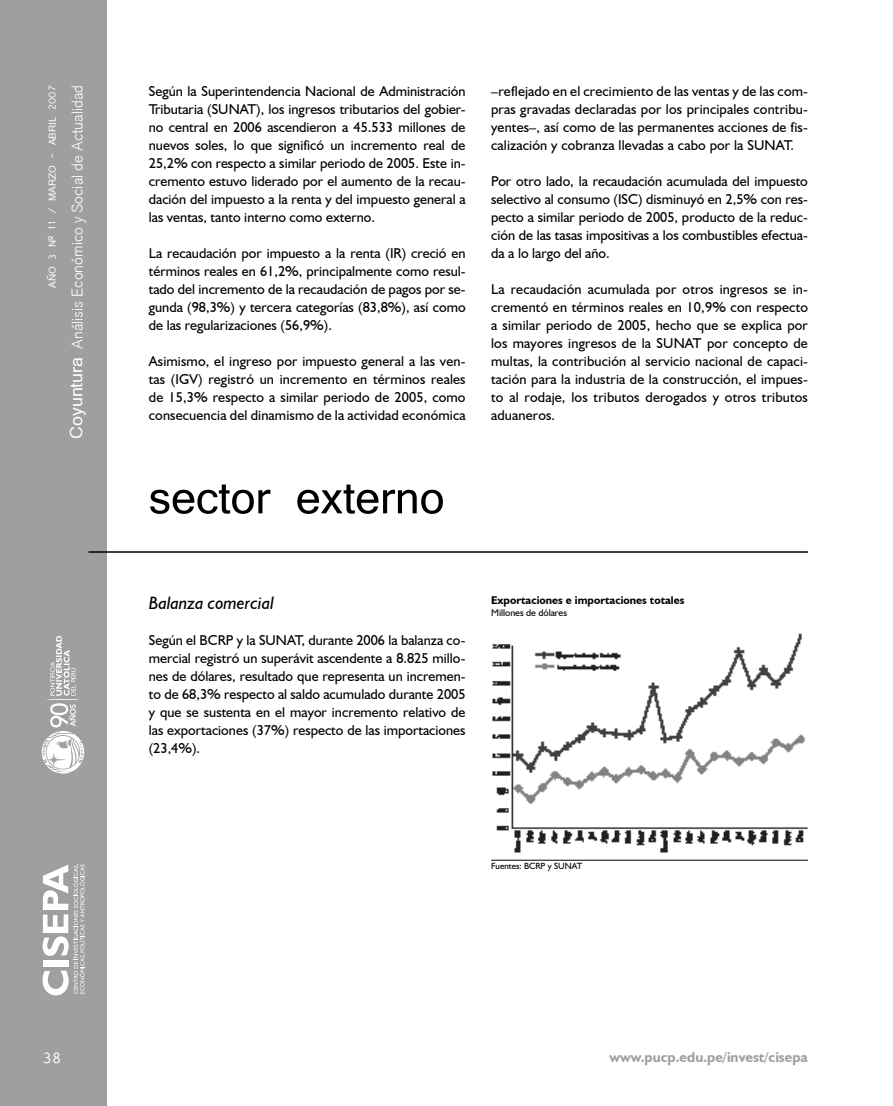
<style>
.page{position:relative;width:893px;height:1106px;background:#fff}
.page>*{position:absolute;margin:0;border:0;box-sizing:border-box;transform-origin:0 0}
.t1{font:67.5px "Vrinda";color:#000}
.t2{font:22.5px "Vrinda";color:#fff}
.t3{font:italic 18px "Humanist 521 BT";color:#000}
.t4{font:15px "Dot";color:#fff}
.t5{font:15px "Vrinda";color:#fff}
.t6{font:14.25px/18px "Humanist 521 BT";color:#000;text-align:justify}
.t7{font:700 14.25px "Humanist 521 BT";color:#9d9fa1}
.t8{font:700 11.25px "Humanist 521 BT";color:#000}
.t9{font:9.75px "Humanist 521 BT";color:#000}
.t10{font:9px "Humanist 521 BT";color:#000}
.s1{font-family:"Vrinda";font-size:27px}
</style>
<div class="page">
<div style="left:0;top:0;width:106px;height:1106px;background:#9d9fa1"></div>
<svg style="left:43px;top:864px;width:42px;height:131px"></svg>
<svg style="left:50px;top:636px;width:26px;height:59px"></svg>
<hr style="left:46px;top:699px;width:34px;height:1px;background:#fff;border-radius:50%">
<svg style="left:42px;top:703px;width:42px;height:70px"></svg>
<hr style="left:88px;top:551px;width:720px;height:2px;background:#000">
<img style="left:492px;top:633px;width:316px;height:220px">
<hr style="left:491px;top:859px;width:317px;height:1px;background:#000">
<p class="t5" style="left:45px;top:288px;width:204px;rotate:-90deg">AÑO 3 Nº 11 / MARZO - ABRIL 2007</p>
<p class="t6" style="left:149px;top:82px;width:318px">Según la Superintendencia Nacional de Administración Tributaria (SUNAT), los ingresos tributarios del gobier&shy;no central en 2006 ascendieron a 45.533 millones de nuevos soles, lo que significó un incremento real de 25,2% con respecto a similar periodo de 2005. Este in&shy;cremento estuvo liderado por el aumento de la recau&shy;dación del impuesto a la renta y del impuesto general a las ventas, tanto interno como externo.</p>
<p class="t4" style="left:69px;top:439px;width:355px;rotate:-90deg"><span class="s1">Coyuntura</span> Análisis Económico y Social de Actualidad</p>
<p class="t6" style="left:149px;top:244px;width:318px">La recaudación por impuesto a la renta (IR) creció en términos reales en 61,2%, principalmente como resul&shy;tado del incremento de la recaudación de pagos por se&shy;gunda (98,3%) y tercera categorías (83,8%), así como de las regularizaciones (56,9%).</p>
<p class="t6" style="left:149px;top:352px;width:318px">Asimismo, el ingreso por impuesto general a las ven&shy;tas (IGV) registró un incremento en términos reales de 15,3% respecto a similar periodo de 2005, como consecuencia del dinamismo de la actividad económica</p>
<h1 class="t1" style="left:149px;top:464px;width:297px">sector externo</h1>
<p class="t6" style="left:491px;top:82px;width:318px">–reflejado en el crecimiento de las ventas y de las com&shy;pras gravadas declaradas por los principales contribu&shy;yentes–, así como de las permanentes acciones de fis&shy;calización y cobranza llevadas a cabo por la SUNAT.</p>
<p class="t6" style="left:491px;top:172px;width:318px">Por otro lado, la recaudación acumulada del impuesto selectivo al consumo (ISC) disminuyó en 2,5% con res&shy;pecto a similar periodo de 2005, producto de la reduc&shy;ción de las tasas impositivas a los combustibles efectua&shy;da a lo largo del año.</p>
<p class="t6" style="left:491px;top:280px;width:318px">La recaudación acumulada por otros ingresos se in&shy;crementó en términos reales en 10,9% con respecto a similar periodo de 2005, hecho que se explica por los mayores ingresos de la SUNAT por concepto de multas, la contribución al servicio nacional de capaci&shy;tación para la industria de la construcción, el impues&shy;to al rodaje, los tributos derogados y otros tributos aduaneros.</p>
<p class="t3" style="left:149px;top:592px;width:127px">Balanza comercial</p>
<p class="t6" style="left:149px;top:631px;width:318px">Según el BCRP y la SUNAT, durante 2006 la balanza co&shy;mercial registró un superávit ascendente a 8.825 millo&shy;nes de dólares, resultado que representa un incremen&shy;to de 68,3% respecto al saldo acumulado durante 2005 y que se sustenta en el mayor incremento relativo de las exportaciones (37%) respecto de las importaciones (23,4%).</p>
<p class="t8" style="left:491px;top:593px;width:195px">Exportaciones e importaciones totales</p>
<p class="t9" style="left:491px;top:606px;width:77px">Millones de dólares</p>
<p class="t10" style="left:491px;top:860px;width:93px">Fuentes: BCRP y SUNAT</p>
<h2 class="t2" style="left:43px;top:1046px;width:17px">38</h2>
<p class="t7" style="left:609px;top:1048px;width:200px">www.pucp.edu.pe/invest/cisepa</p>
</div>
